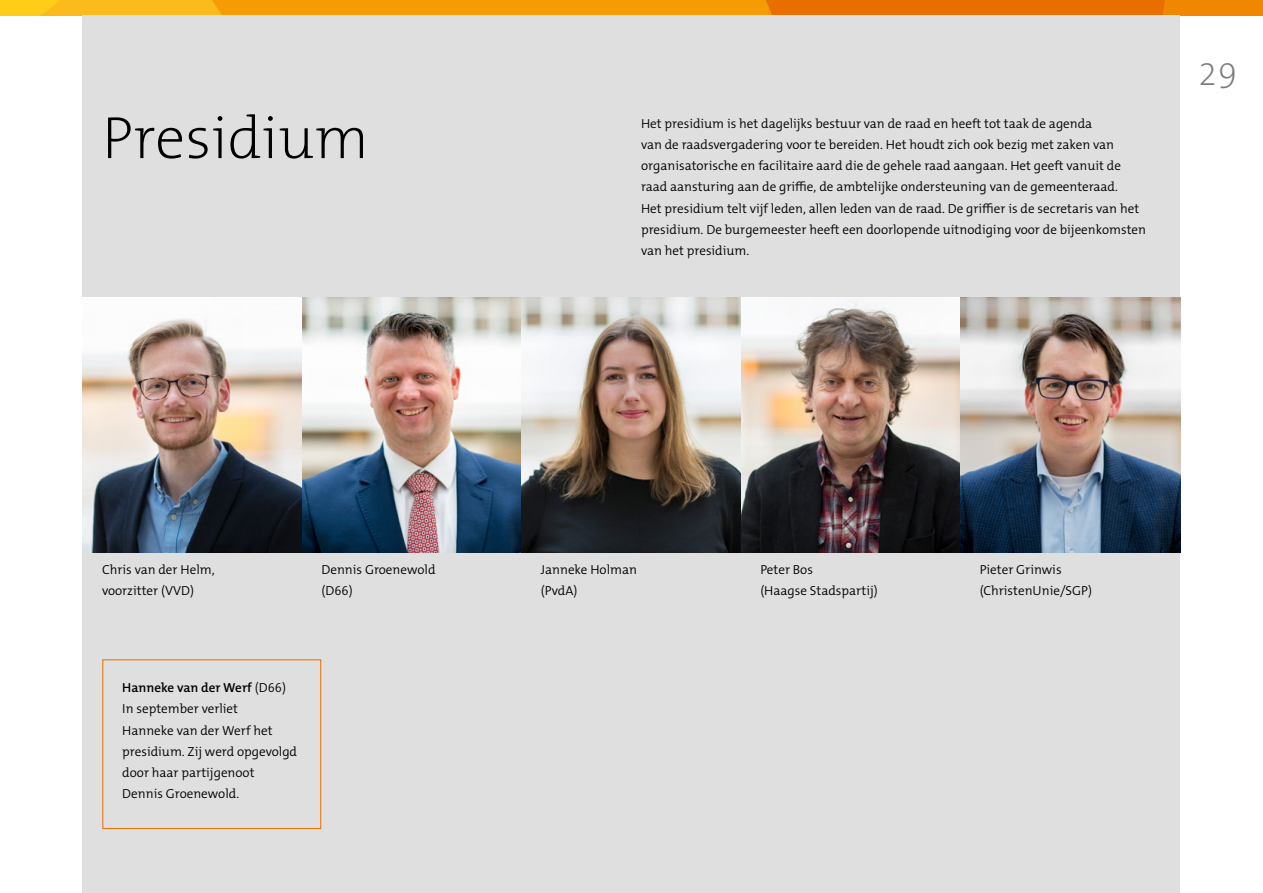
<style>
.page{position:relative;width:1263px;height:893px;background:#fff}
.page>*{position:absolute;margin:0;border:0;box-sizing:border-box;transform-origin:0 0}
.Kop_40{font:200 60px "The Mix B W2";color:#000}
.t1{font:200 36px "The Mix B W2";color:#7a7a7a}
.Broodtekst_wv_niet_a{font:300 13.2px/21.3px "The Mix B W4";color:#000}
.Broodtekst{font:300 13.2px/21.3px "The Mix B W4";color:#000}
.Broodtekst-2{font:600 13.2px "The Mix B W6";color:#000}
.s1{font-family:"The Mix B W4";font-weight:300}
</style>
<div class="page">
<svg style="left:0;top:0;width:1263px;height:16px;background:#f09612"></svg>
<div style="left:83px;top:16px;width:1097px;height:877px;background:#dfdfdf"></div>
<img style="left:83px;top:298px;width:1097px;height:255px">
<div style="left:102px;top:659px;width:219px;height:170px;border:1px solid #e86e00"></div>
<h1 class="Kop_40" style="left:102px;top:99px;width:268px">Presidium</h1>
<p class="Broodtekst_wv_niet_a" style="left:641px;top:113px;width:506px">Het presidium is het dagelijks bestuur van de raad en heeft tot taak de agenda<br>van de raadsvergadering voor te bereiden. Het houdt zich ook bezig met zaken van organisatorische en facilitaire aard die de gehele raad aangaan. Het geeft vanuit de raad aansturing aan de griffie, de ambtelijke ondersteuning van de gemeenteraad.<br>Het presidium telt vijf leden, allen leden van de raad. De griffier is de secretaris van het presidium. De burgemeester heeft een doorlopende uitnodiging voor de bijeenkomsten van het presidium.</p>
<h2 class="t1" style="left:1198px;top:50px;width:41px">29</h2>
<p class="Broodtekst" style="left:102px;top:559px;width:114px">Chris van der Helm, voorzitter (VVD)</p>
<p class="Broodtekst" style="left:321px;top:559px;width:116px">Dennis Groenewold (D66)</p>
<p class="Broodtekst" style="left:541px;top:559px;width:98px">Janneke Holman (PvdA)</p>
<p class="Broodtekst" style="left:760px;top:559px;width:119px">Peter Bos<br>(Haagse Stadspartij)</p>
<p class="Broodtekst" style="left:980px;top:559px;width:114px">Pieter Grinwis (ChristenUnie/SGP)</p>
<p class="Broodtekst-2" style="left:122px;top:679px;width:165px">Hanneke van der Werf <span class="s1">(D66)</span></p>
<p class="Broodtekst" style="left:122px;top:698px;width:176px">In september verliet<br>Hanneke van der Werf het presidium. Zij werd opgevolgd door haar partijgenoot<br>Dennis Groenewold.</p>
</div>
